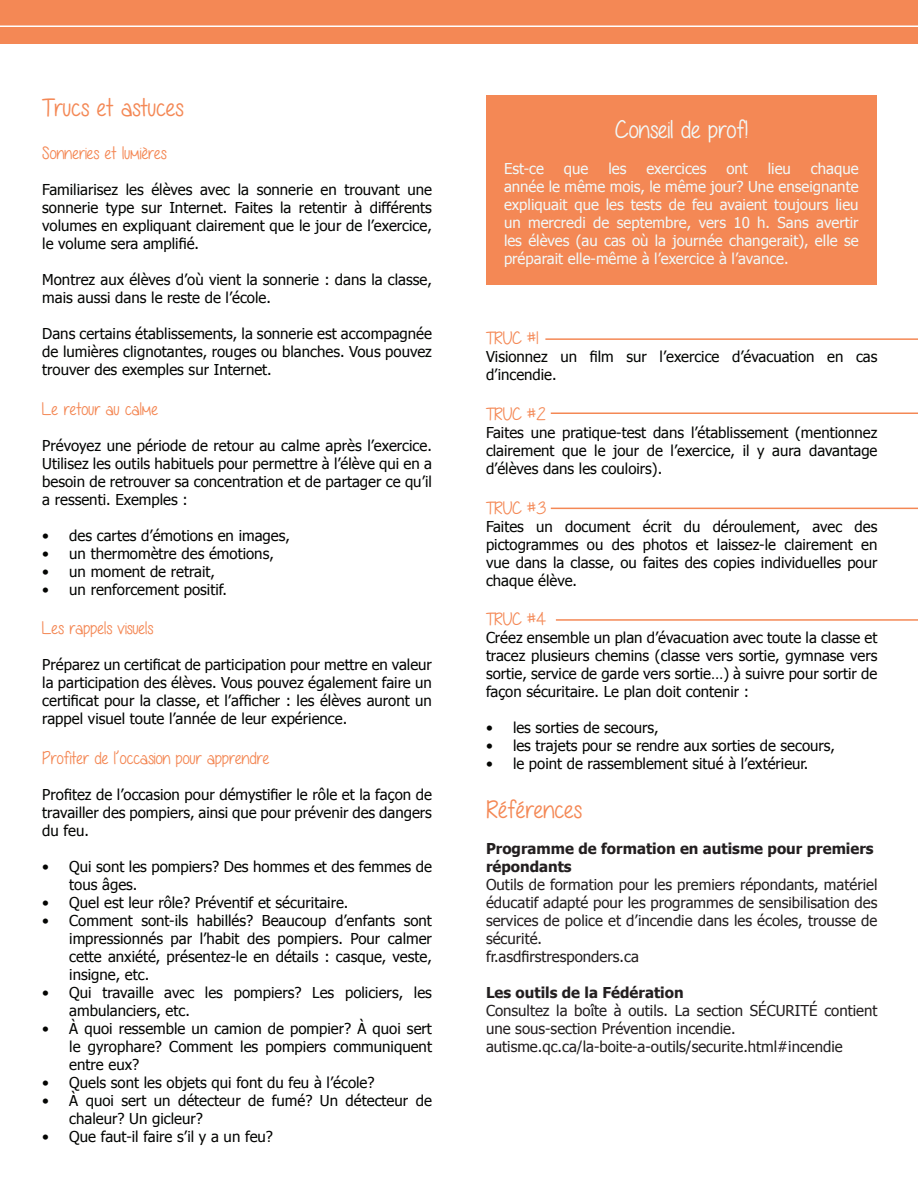
<style>
.page{position:relative;width:918px;height:1188px;background:#fff}
.page>*{position:absolute;margin:0;border:0;box-sizing:border-box;transform-origin:0 0}
.t1{font:25.5px "Anjelika Rose";color:#f48855}
.t2{font:25.5px "Anjelika Rose";color:#f1f8f8}
.t3{font:18px "Anjelika Rose";color:#f48855}
.t4{font:15px/18px "Tahoma";color:#040503;text-align:justify}
.t5{font:15px/18px "Tahoma";color:#231f20;text-align:justify}
.t6{font:15px/18px "Tahoma";color:#f1f8f8;text-align:justify}
.t7{font:700 15px/18px "Tahoma";color:#231f20}
</style>
<div class="page">
<div style="left:0;top:0;width:918px;height:43px;background:#f48855"></div>
<hr style="left:0;top:26px;width:918px;height:1px;background:#fff">
<div style="left:486px;top:95px;width:391px;height:190px;background:#f48855"></div>
<hr style="left:545px;top:338px;width:373px;height:2px;background:#f48855">
<hr style="left:551px;top:412px;width:367px;height:2px;background:#f48855">
<hr style="left:551px;top:508px;width:367px;height:1px;background:#f48855">
<hr style="left:556px;top:619px;width:362px;height:2px;background:#f48855">
<p class="t1" style="left:42px;top:93px;width:143px">Trucs et astuces</p>
<p class="t3" style="left:42px;top:143px;width:126px">Sonneries et lumières</p>
<p class="t4" style="left:42px;top:180px;width:391px">Familiarisez les élèves avec la sonnerie en trouvant une sonnerie type sur Internet. Faites la retentir à différents volumes en expliquant clairement que le jour de l’exercice, le volume sera amplifié.</p>
<p class="t4" style="left:42px;top:270px;width:391px">Montrez aux élèves d’où vient la sonnerie : dans la classe, mais aussi dans le reste de l’école.</p>
<p class="t4" style="left:42px;top:324px;width:391px">Dans certains établissements, la sonnerie est accompagnée de lumières clignotantes, rouges ou blanches. Vous pouvez trouver des exemples sur Internet.</p>
<p class="t3" style="left:42px;top:398px;width:117px">Le retour au calme</p>
<p class="t4" style="left:42px;top:435px;width:391px">Prévoyez une période de retour au calme après l’exercice.<br>Utilisez les outils habituels pour permettre à l’élève qui en a besoin de retrouver sa concentration et de partager ce qu’il a ressenti. Exemples :</p>
<p class="t4" style="left:42px;top:525px;width:249px">• des cartes d’émotions en images,</p>
<p class="t4" style="left:42px;top:543px;width:233px">• un thermomètre des émotions,</p>
<p class="t4" style="left:42px;top:561px;width:174px">• un moment de retrait,</p>
<p class="t4" style="left:42px;top:579px;width:186px">• un renforcement positif.</p>
<p class="t3" style="left:42px;top:618px;width:112px">Les rappels visuels</p>
<p class="t4" style="left:42px;top:655px;width:391px">Préparez un certificat de participation pour mettre en valeur la participation des élèves. Vous pouvez également faire un certificat pour la classe, et l’afficher : les élèves auront un rappel visuel toute l’année de leur expérience.</p>
<p class="t3" style="left:42px;top:748px;width:228px">Profiter de l’occasion pour apprendre</p>
<p class="t4" style="left:42px;top:785px;width:391px">Profitez de l’occasion pour démystifier le rôle et la façon de travailler des pompiers, ainsi que pour prévenir des dangers du feu.</p>
<p class="t4" style="left:69px;top:857px;width:364px;text-indent:-27px">• Qui sont les pompiers? Des hommes et des femmes de tous âges.</p>
<p class="t4" style="left:42px;top:893px;width:308px">• Quel est leur rôle? Préventif et sécuritaire.</p>
<p class="t4" style="left:69px;top:911px;width:364px;text-indent:-27px">• Comment sont-ils habillés? Beaucoup d’enfants sont impressionnés par l’habit des pompiers. Pour calmer cette anxiété, présentez-le en détails : casque, veste, insigne, etc.</p>
<p class="t4" style="left:69px;top:983px;width:364px;text-indent:-27px">• Qui travaille avec les pompiers? Les policiers, les ambulanciers, etc.</p>
<p class="t4" style="left:69px;top:1019px;width:364px;text-indent:-27px">• À quoi ressemble un camion de pompier? À quoi sert le gyrophare? Comment les pompiers communiquent entre eux?</p>
<p class="t4" style="left:42px;top:1073px;width:334px">• Quels sont les objets qui font du feu à l’école?</p>
<p class="t4" style="left:69px;top:1091px;width:364px;text-indent:-27px">• À quoi sert un détecteur de fumé? Un détecteur de chaleur? Un gicleur?</p>
<p class="t4" style="left:42px;top:1127px;width:232px">• Que faut-il faire s’il y a un feu?</p>
<p class="t2" style="left:615px;top:115px;width:135px">Conseil de prof!</p>
<p class="t6" style="left:504px;top:159px;width:356px;text-indent:307px">chaque année le même mois, le même jour? Une enseignante expliquait que les tests de feu avaient toujours lieu un mercredi de septembre, vers 10 h. Sans avertir les élèves (au cas où la journée changerait), elle se préparait elle-même à l’exercice à l’avance.</p>
<p class="t6" style="left:504px;top:159px;width:42px">Est-ce</p>
<p class="t6" style="left:564px;top:159px;width:26px">que</p>
<p class="t6" style="left:608px;top:159px;width:20px">les</p>
<p class="t6" style="left:646px;top:159px;width:62px">exercices</p>
<p class="t6" style="left:726px;top:159px;width:23px">ont</p>
<p class="t6" style="left:768px;top:159px;width:25px">lieu</p>
<p class="t3" style="left:486px;top:328px;width:54px">TRUC #1</p>
<p class="t4" style="left:486px;top:347px;width:393px">Visionnez un film sur l’exercice d’évacuation en cas d’incendie.</p>
<p class="t3" style="left:486px;top:404px;width:61px">TRUC #2</p>
<p class="t4" style="left:486px;top:423px;width:393px">Faites une pratique-test dans l’établissement (mentionnez clairement que le jour de l’exercice, il y aura davantage d’élèves dans les couloirs).</p>
<p class="t3" style="left:486px;top:497px;width:61px">TRUC #3</p>
<p class="t4" style="left:486px;top:517px;width:393px">Faites un document écrit du déroulement, avec des pictogrammes ou des photos et laissez-le clairement en vue dans la classe, ou faites des copies individuelles pour chaque élève.</p>
<p class="t3" style="left:486px;top:609px;width:61px">TRUC #4</p>
<p class="t4" style="left:486px;top:628px;width:393px">Créez ensemble un plan d’évacuation avec toute la classe et tracez plusieurs chemins (classe vers sortie, gymnase vers sortie, service de garde vers sortie…) à suivre pour sortir de façon sécuritaire. Le plan doit contenir :</p>
<p class="t4" style="left:486px;top:718px;width:174px">• les sorties de secours,</p>
<p class="t4" style="left:486px;top:736px;width:351px">• les trajets pour se rendre aux sorties de secours,</p>
<p class="t4" style="left:486px;top:754px;width:324px">• le point de rassemblement situé à l’extérieur.</p>
<p class="t1" style="left:486px;top:795px;width:97px">Références</p>
<p class="t7" style="left:486px;top:839px;width:389px">Programme de formation en autisme pour premiers répondants</p>
<p class="t5" style="left:486px;top:875px;width:393px">Outils de formation pour les premiers répondants, matériel éducatif adapté pour les programmes de sensibilisation des services de police et d’incendie dans les écoles, trousse de sécurité.</p>
<p class="t5" style="left:486px;top:947px;width:154px">fr.asdfirstresponders.ca</p>
<p class="t7" style="left:486px;top:983px;width:199px">Les outils de la Fédération</p>
<p class="t5" style="left:486px;top:1001px;width:393px">Consultez la boîte à outils. La section SÉCURITÉ contient une sous-section Prévention incendie.</p>
<p class="t5" style="left:486px;top:1037px;width:358px">autisme.qc.ca/la-boite-a-outils/securite.html#incendie</p>
</div>
